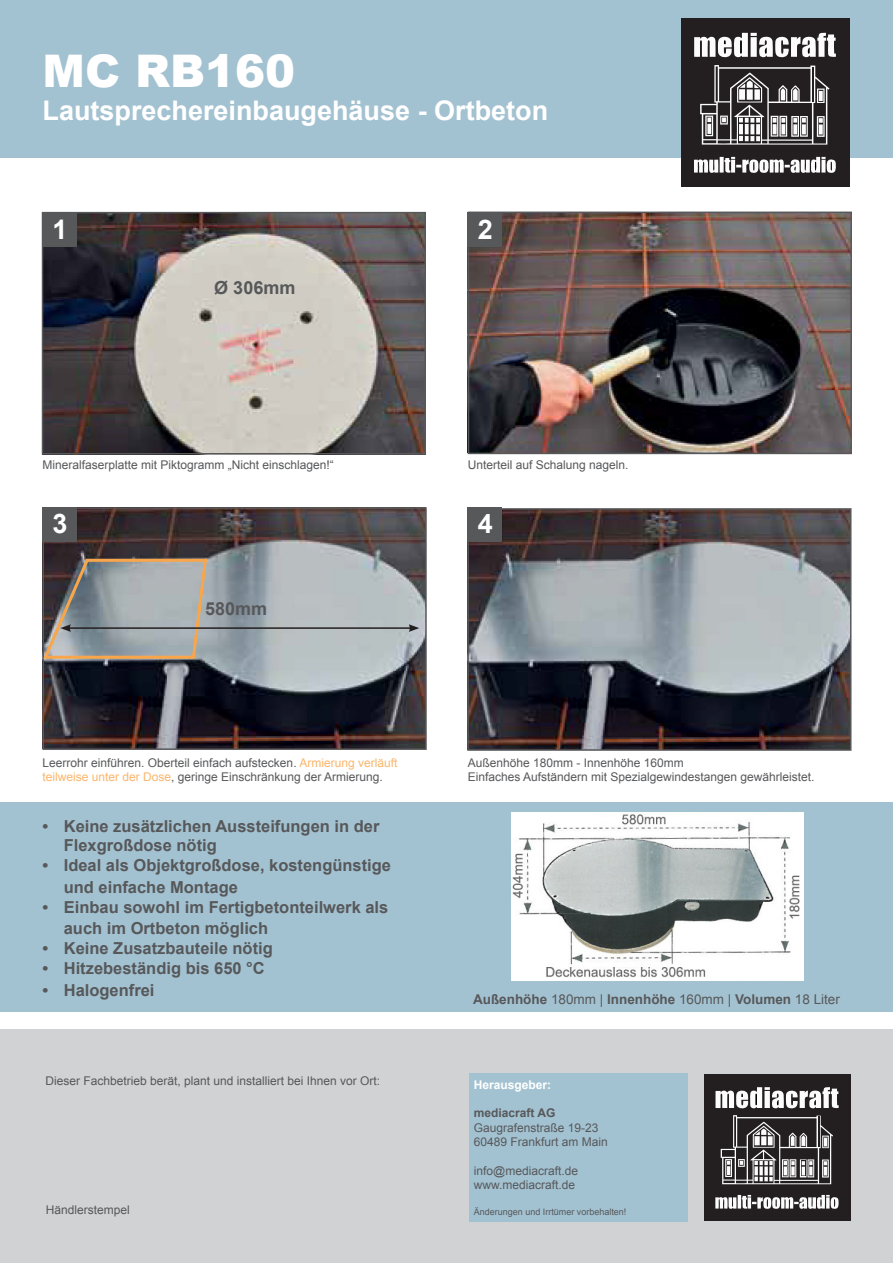
<style>
.page{position:relative;width:893px;height:1263px;background:#fff}
.page>*{position:absolute;margin:0;border:0;box-sizing:border-box;transform-origin:0 0}
.t1{font:900 45px "Arial";color:#fff}
.t2{font:700 27px "Arial";color:#fff}
.t3{font:700 18px "Arial";color:#57585a}
.t4{font:700 16.5px/21.6px "Arial";color:#57585a}
.t5{font:700 13.5px "Arial";color:#57585a}
.t6{font:12px/14.4px "Arial";color:#57585a}
.t7{font:700 12px "Arial";color:#fff}
.t8{font:700 12px "Arial";color:#57585a}
.t9{font:9px "Arial";color:#57585a}
.s1{color:#fbb66c}
.s2{font-weight:400}
</style>
<div class="page">
<img style="left:46px;top:510px;width:378px;height:237px">
<img style="left:43px;top:215px;width:382px;height:240px">
<img style="left:471px;top:215px;width:378px;height:236px">
<img style="left:470px;top:511px;width:378px;height:237px">
<div style="left:0;top:802px;width:893px;height:209px;background:#a3c2d1"></div>
<div style="left:0;top:0;width:893px;height:157px;background:#a3c2d1"></div>
<div style="left:681px;top:18px;width:169px;height:169px;background:#231f20"></div>
<svg style="left:694px;top:159px;width:24px;height:14px"></svg>
<svg style="left:720px;top:157px;width:4px;height:16px"></svg>
<svg style="left:700px;top:65px;width:129px;height:80px"></svg>
<svg style="left:694px;top:33px;width:142px;height:25px"></svg>
<svg style="left:724px;top:157px;width:112px;height:16px"></svg>
<div style="left:43px;top:213px;width:34px;height:34px;background:#57585a"></div>
<div style="left:468px;top:213px;width:34px;height:34px;background:#57585a"></div>
<div style="left:43px;top:507px;width:34px;height:34px;background:#57585a"></div>
<div style="left:468px;top:507px;width:34px;height:34px;background:#57585a"></div>
<div style="left:42px;top:212px;width:384px;height:242px;border:2px solid #57585a"></div>
<div style="left:468px;top:212px;width:384px;height:242px;border:2px solid #57585a"></div>
<div style="left:43px;top:507px;width:384px;height:243px;border:2px solid #57585a"></div>
<div style="left:467px;top:508px;width:384px;height:243px;border:2px solid #57585a"></div>
<div style="left:0;top:1029px;width:893px;height:234px;background:#d1d2d4"></div>
<div style="left:704px;top:1074px;width:147px;height:147px;background:#231f20"></div>
<svg style="left:721px;top:1115px;width:112px;height:69px"></svg>
<svg style="left:715px;top:1087px;width:124px;height:22px"></svg>
<svg style="left:715px;top:1195px;width:124px;height:14px"></svg>
<div style="left:468px;top:1073px;width:219px;height:149px;background:#a3c2d1"></div>
<img style="left:511px;top:813px;width:292px;height:167px">
<hr style="left:69px;top:627px;width:342px;height:2px;background:#231f20">
<svg style="left:42px;top:556px;width:167px;height:104px"></svg>
<svg style="left:409px;top:624px;width:10px;height:8px"></svg>
<h1 class="t1" style="left:43px;top:39px;width:254px">MC RB160</h1>
<h2 class="t2" style="left:43px;top:92px;width:507px">Lautsprechereinbaugehäuse - Ortbeton</h2>
<h2 class="t2" style="left:53px;top:211px;width:17px">1</h2>
<h2 class="t2" style="left:478px;top:211px;width:17px">2</h2>
<h3 class="t3" style="left:214px;top:275px;width:83px">Ø 306mm</h3>
<p class="t6" style="left:43px;top:458px;width:293px">Mineralfaserplatte mit Piktogramm „Nicht einschlagen!“</p>
<p class="t6" style="left:468px;top:458px;width:162px">Unterteil auf Schalung nageln.</p>
<h2 class="t2" style="left:53px;top:506px;width:17px">3</h2>
<h2 class="t2" style="left:478px;top:506px;width:17px">4</h2>
<h3 class="t3" style="left:205px;top:596px;width:64px">580mm</h3>
<p class="t6" style="left:43px;top:755px;width:356px">Leerrohr einführen. Oberteil einfach aufstecken. <span class="s1">Armierung verläuft teilweise unter der Dose</span>, geringe Einschränkung der Armierung.</p>
<p class="t6" style="left:468px;top:755px;width:348px">Außenhöhe 180mm - Innenhöhe 160mm<br>Einfaches Aufständern mit Spezialgewindestangen gewährleistet.</p>
<h3 class="t4" style="left:64px;top:816px;width:317px;line-height:19.8px;text-indent:-21px">• Keine zusätzlichen Aussteifungen in der<br>Flexgroßdose nötig</h3>
<h3 class="t4" style="left:64px;top:855px;width:329px;text-indent:-21px">• Ideal als Objektgroßdose, kostengünstige und einfache Montage</h3>
<h3 class="t4" style="left:64px;top:896px;width:326px;text-indent:-21px">• Einbau sowohl im Fertigbetonteilwerk als auch im Ortbeton möglich</h3>
<h3 class="t4" style="left:43px;top:938px;width:232px">• Keine Zusatzbauteile nötig</h3>
<h3 class="t4" style="left:43px;top:958px;width:224px">• Hitzebeständig bis 650 °C</h3>
<h3 class="t4" style="left:43px;top:979px;width:114px">• Halogenfrei</h3>
<p class="t5" style="left:473px;top:990px;width:368px">Außenhöhe <span class="s2">180mm |</span> Innenhöhe <span class="s2">160mm |</span> Volumen <span class="s2">18 Liter</span></p>
<p class="t6" style="left:45px;top:1074px;width:336px">Dieser Fachbetrieb berät, plant und installiert bei Ihnen vor Ort:</p>
<p class="t7" style="left:474px;top:1076px;width:79px">Herausgeber:</p>
<p class="t8" style="left:474px;top:1105px;width:83px">mediacraft AG</p>
<p class="t6" style="left:474px;top:1120px;width:136px">Gaugrafenstraße 19-23<br>60489 Frankfurt am Main</p>
<p class="t6" style="left:474px;top:1164px;width:106px">info@mediacraft.de www.mediacraft.de</p>
<p class="t9" style="left:474px;top:1205px;width:154px">Änderungen und Irrtümer vorbehalten!</p>
<p class="t6" style="left:46px;top:1203px;width:86px">Händlerstempel</p>
</div>
